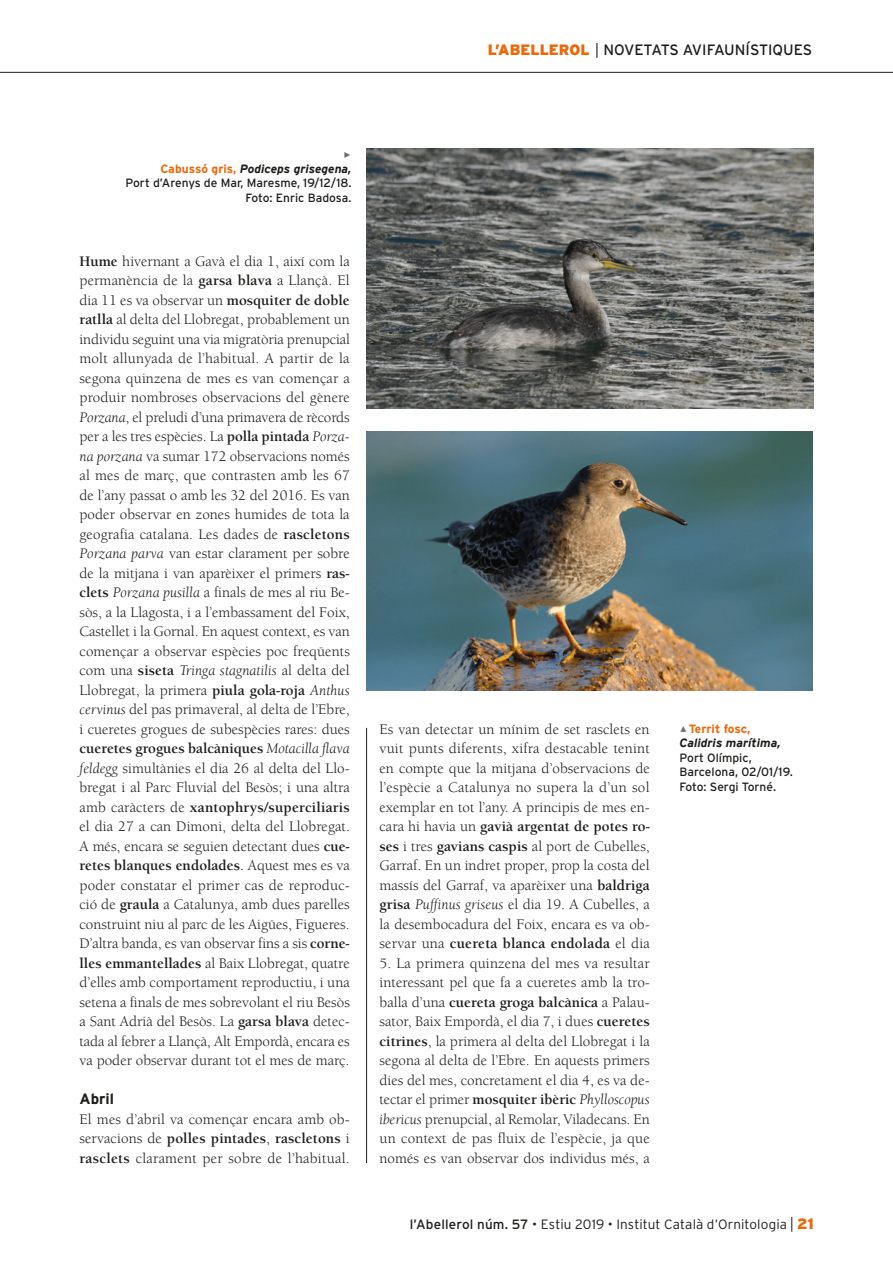
<style>
.page{position:relative;width:893px;height:1263px;background:#fff}
.page>*{position:absolute;margin:0;border:0;box-sizing:border-box;transform-origin:0 0}
.text_sense_sangria{font:15px/19.5px "Berkeley Std";color:#1d1d1b;text-align:justify}
.t1{font:15px "Interstate";color:#1d1d1b}
.ladillo{font:700 15px "Interstate";color:#1d1d1b}
.t2{font:300 13.5px "Interstate";letter-spacing:.01em;color:#1d1d1b}
.Peu_foto{font:12px/14.4px "Interstate";color:#1d1d1b;text-align:right}
.s1{font-weight:900;color:#ec6708}
.s2{font-weight:300}
.s3{font-weight:700;color:#ec6708}
.s4{font-weight:700;font-style:italic}
.s5{font-weight:700}
.s6{font-style:italic}
.s7{font-weight:400}
.s8{font-stretch:condensed;font-size:15px}
.s9{font-weight:900;font-size:15px;color:#ec6708}
</style>
<div class="page">
<hr style="left:0;top:72px;width:893px;height:1px;background:#1d1d1b">
<hr style="left:366px;top:728px;width:1px;height:435px;background:#1d1d1b">
<img style="left:367px;top:149px;width:446px;height:259px">
<img style="left:367px;top:431px;width:445px;height:259px">
<p class="t1" style="left:488px;top:41px;width:326px"><span class="s1">L’ABELLEROL</span> <span class="s2">|</span> NOVETATS AVIFAUNÍSTIQUES</p>
<p class="Peu_foto" style="left:125px;top:161px;width:228px"><span class="s3">Cabussó gris,</span> <span class="s4">Podiceps grisegena,<br></span>Port d’Arenys de Mar, Maresme, 19/12/18.<br>Foto: Enric Badosa.</p>
<p class="text_sense_sangria" style="left:80px;top:252px;width:272px"><span class="s5">Hume</span> hivernant a Gavà el dia 1, així com la permanència de la <span class="s5">garsa blava</span> a Llançà. El dia 11 es va observar un <span class="s5">mosquiter de doble ratlla</span> al delta del Llobregat, probablement un individu seguint una via migratòria prenupcial molt allunyada de l’habitual. A partir de la segona quinzena de mes es van començar a produir nombroses observacions del gènere <span class="s6">Porzana</span>, el preludi d’una primavera de rècords per a les tres espècies. La <span class="s5">polla pintada</span> <span class="s6">Porza&shy;na porzana</span> va sumar 172 observacions només al mes de març, que contrasten amb les 67 de l’any passat o amb les 32 del 2016. Es van poder observar en zones humides de tota la geografia catalana. Les dades de <span class="s5">rascletons </span><span class="s6">Porzana parva</span> van estar clarament per sobre de la mitjana i van aparèixer el primers <span class="s5">ras&shy;clets</span> <span class="s6">Porzana pusilla</span> a finals de mes al riu Be&shy;sòs, a la Llagosta, i a l’embassament del Foix, Castellet i la Gornal. En aquest context, es van començar a observar espècies poc freqüents com una <span class="s5">siseta</span> <span class="s6">Tringa stagnatilis</span> al delta del Llobregat, la primera <span class="s5">piula gola-roja</span> <span class="s6">Anthus cervinus</span> del pas primaveral, al delta de l’Ebre, i cueretes grogues de subespècies rares: dues <span class="s5">cueretes grogues balcàniques</span> <span class="s6">Motacilla flava feldegg</span> simultànies el dia 26 al delta del Llo&shy;bregat i al Parc Fluvial del Besòs; i una altra amb caràcters de <span class="s5">xantophrys/superciliaris </span>el dia 27 a can Dimoni, delta del Llobregat.<br>A més, encara se seguien detectant dues <span class="s5">cue&shy;retes blanques endolades</span>. Aquest mes es va poder constatar el primer cas de reproduc&shy;ció de <span class="s5">graula</span> a Catalunya, amb dues parelles construint niu al parc de les Aigües, Figueres.<br>D’altra banda, es van observar fins a sis <span class="s5">corne&shy;lles emmantellades</span> al Baix Llobregat, quatre d’elles amb comportament reproductiu, i una setena a finals de mes sobrevolant el riu Besòs a Sant Adrià del Besòs. La <span class="s5">garsa blava</span> detec&shy;tada al febrer a Llançà, Alt Empordà, encara es va poder observar durant tot el mes de març.</p>
<p class="ladillo" style="left:80px;top:1091px;width:36px">Abril</p>
<p class="text_sense_sangria" style="left:80px;top:1110px;width:272px">El mes d’abril va començar encara amb ob&shy;servacions de <span class="s5">polles pintades</span>, <span class="s5">rascletons</span> i <span class="s5">rasclets</span> clarament per sobre de l’habitual.</p>
<p class="text_sense_sangria" style="left:380px;top:720px;width:272px">Es van detectar un mínim de set rasclets en vuit punts diferents, xifra destacable tenint en compte que la mitjana d’observacions de l’espècie a Catalunya no supera la d’un sol exemplar en tot l’any. A principis de mes en&shy;cara hi havia un <span class="s5">gavià argentat de potes ro&shy;ses</span> i tres <span class="s5">gavians caspis</span> al port de Cubelles, Garraf. En un indret proper, prop la costa del massís del Garraf, va aparèixer una <span class="s5">baldriga grisa</span> <span class="s6">Puffinus griseus</span> el dia 19. A Cubelles, a la desembocadura del Foix, encara es va ob&shy;servar una <span class="s5">cuereta blanca endolada</span> el dia</p>
<p class="text_sense_sangria" style="left:380px;top:954px;width:272px">5. La primera quinzena del mes va resultar interessant pel que fa a cueretes amb la tro&shy;balla d’una <span class="s5">cuereta groga balcànica</span> a Palau&shy;sator, Baix Empordà, el dia 7, i dues <span class="s5">cueretes citrines</span>, la primera al delta del Llobregat i la segona al delta de l’Ebre. En aquests primers dies del mes, concretament el dia 4, es va de&shy;tectar el primer <span class="s5">mosquiter ibèric</span> <span class="s6">Phylloscopus ibericus</span> prenupcial, al Remolar, Viladecans. En un context de pas fluix de l’espècie, ja que només es van observar dos individus més, a</p>
<p class="Peu_foto" style="left:680px;top:721px;width:115px;text-align:left;text-indent:9px"><span class="s3">Territ fosc,<br></span><span class="s4">Calidris marítima,<br></span>Port Olímpic,<br>Barcelona, 02/01/19.<br>Foto: Sergi Torné.</p>
<p class="t2" style="left:410px;top:1216px;width:405px"><span class="s7">l’Abellerol núm. 57</span> • Estiu 2019 • Institut Català d’Ornitologia <span class="s8">|</span> <span class="s9">21</span></p>
</div>
